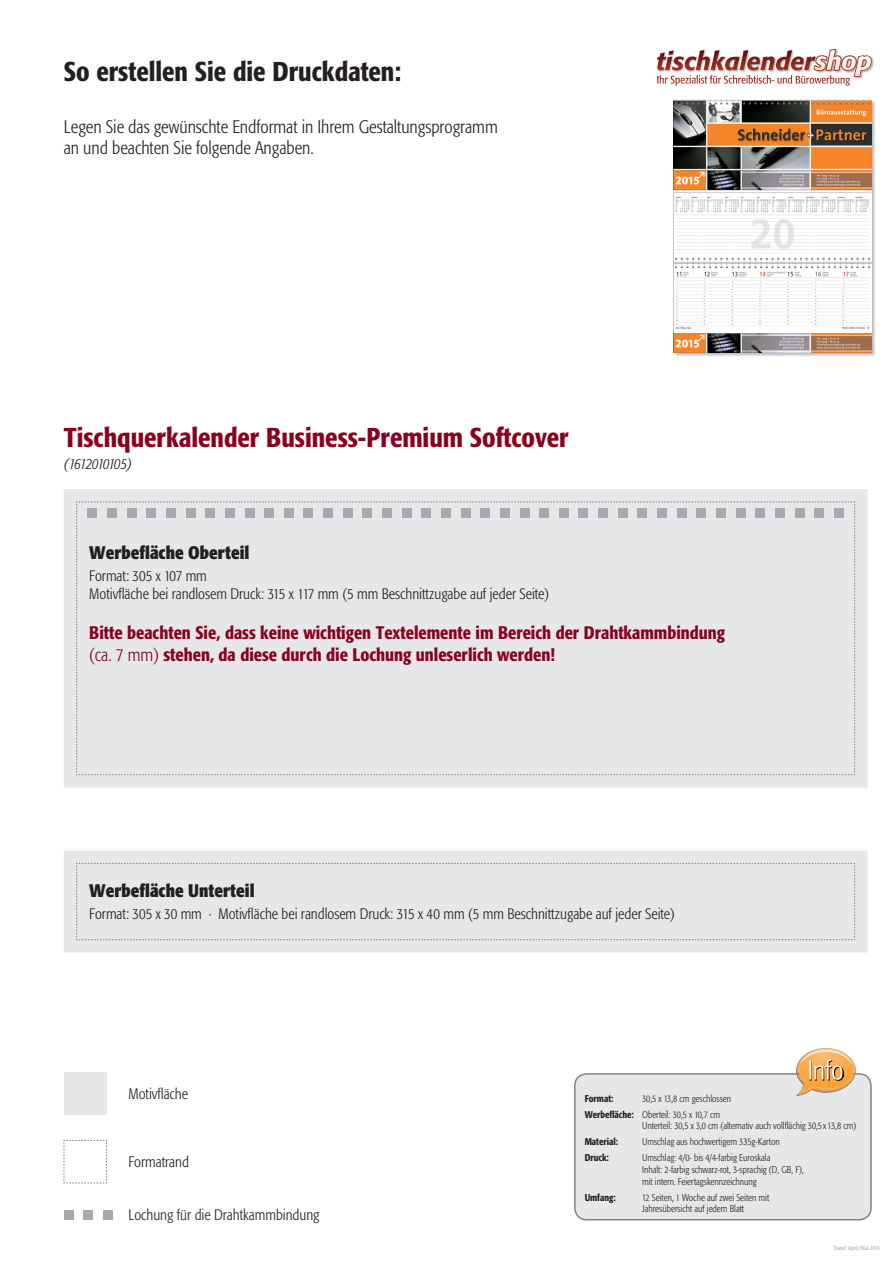
<style>
.page{position:relative;width:893px;height:1263px;background:#fff}
.page>*{position:absolute;margin:0;border:0;box-sizing:border-box;transform-origin:0 0}
.t1{font:500 condensed 27px "Formata";color:#8a011f}
.t2{font:500 condensed 27px "Formata";color:#231f20}
.t3{font:500 condensed 18px/21.6px "Formata";color:#8a011f}
.t4{font:300 condensed 18px/21.6px "Formata";color:#231f20}
.t5{font:700 condensed 18px "Formata";color:#231f20}
.t6{font:300 condensed 15px/18px "Formata";color:#231f20}
.t7{font:italic 300 condensed 15px "Formata";letter-spacing:-.06em;color:#231f20}
.t8{font:300 condensed 9.75px/11.7px "Formata";color:#231f20}
.t9{font:500 condensed 9.75px "Formata";color:#231f20}
.t10{font:300 condensed 6px "Formata";color:#939598}
.s1{font-weight:300}
.s2{font-weight:500}
</style>
<div class="page">
<svg style="left:657px;top:48px;width:215px;height:38px"></svg>
<div style="left:64px;top:489px;width:803px;height:298px;background:#e6e7e9"></div>
<div style="left:76px;top:501px;width:779px;height:274px;background:#e6e7e9"></div>
<div style="left:88px;top:509px;width:9px;height:9px;background:#a8a9ad"></div>
<div style="left:107px;top:509px;width:10px;height:9px;background:#a8a9ad"></div>
<div style="left:127px;top:509px;width:9px;height:9px;background:#a8a9ad"></div>
<div style="left:147px;top:509px;width:9px;height:9px;background:#a8a9ad"></div>
<div style="left:166px;top:509px;width:10px;height:9px;background:#a8a9ad"></div>
<div style="left:186px;top:509px;width:9px;height:9px;background:#a8a9ad"></div>
<div style="left:205px;top:509px;width:10px;height:9px;background:#a8a9ad"></div>
<div style="left:225px;top:509px;width:10px;height:9px;background:#a8a9ad"></div>
<div style="left:245px;top:509px;width:9px;height:9px;background:#a8a9ad"></div>
<div style="left:264px;top:509px;width:10px;height:9px;background:#a8a9ad"></div>
<div style="left:284px;top:509px;width:9px;height:9px;background:#a8a9ad"></div>
<div style="left:304px;top:509px;width:9px;height:9px;background:#a8a9ad"></div>
<div style="left:323px;top:509px;width:10px;height:9px;background:#a8a9ad"></div>
<div style="left:343px;top:509px;width:9px;height:9px;background:#a8a9ad"></div>
<div style="left:363px;top:509px;width:9px;height:9px;background:#a8a9ad"></div>
<div style="left:382px;top:509px;width:10px;height:9px;background:#a8a9ad"></div>
<div style="left:402px;top:509px;width:9px;height:9px;background:#a8a9ad"></div>
<div style="left:422px;top:509px;width:9px;height:9px;background:#a8a9ad"></div>
<div style="left:441px;top:509px;width:10px;height:9px;background:#a8a9ad"></div>
<div style="left:461px;top:509px;width:9px;height:9px;background:#a8a9ad"></div>
<div style="left:480px;top:509px;width:10px;height:9px;background:#a8a9ad"></div>
<div style="left:500px;top:509px;width:10px;height:9px;background:#a8a9ad"></div>
<div style="left:520px;top:509px;width:9px;height:9px;background:#a8a9ad"></div>
<div style="left:539px;top:509px;width:10px;height:9px;background:#a8a9ad"></div>
<div style="left:559px;top:509px;width:10px;height:9px;background:#a8a9ad"></div>
<div style="left:579px;top:509px;width:9px;height:9px;background:#a8a9ad"></div>
<div style="left:598px;top:509px;width:10px;height:9px;background:#a8a9ad"></div>
<div style="left:618px;top:509px;width:9px;height:9px;background:#a8a9ad"></div>
<div style="left:638px;top:509px;width:9px;height:9px;background:#a8a9ad"></div>
<div style="left:657px;top:509px;width:10px;height:9px;background:#a8a9ad"></div>
<div style="left:677px;top:509px;width:9px;height:9px;background:#a8a9ad"></div>
<div style="left:697px;top:509px;width:9px;height:9px;background:#a8a9ad"></div>
<div style="left:716px;top:509px;width:10px;height:9px;background:#a8a9ad"></div>
<div style="left:736px;top:509px;width:9px;height:9px;background:#a8a9ad"></div>
<div style="left:756px;top:509px;width:9px;height:9px;background:#a8a9ad"></div>
<div style="left:775px;top:509px;width:10px;height:9px;background:#a8a9ad"></div>
<div style="left:795px;top:509px;width:9px;height:9px;background:#a8a9ad"></div>
<div style="left:814px;top:509px;width:10px;height:9px;background:#a8a9ad"></div>
<div style="left:834px;top:509px;width:10px;height:9px;background:#a8a9ad"></div>
<svg style="left:64px;top:850px;width:803px;height:102px;fill:#e6e7e9"></svg>
<div style="left:76px;top:863px;width:779px;height:77px;background:#e6e7e9"></div>
<img style="left:673px;top:100px;width:202px;height:256px">
<img style="left:674px;top:100px;width:198px;height:252px">
<div style="left:64px;top:1072px;width:42px;height:43px;background:#e6e7e9"></div>
<svg style="left:64px;top:1140px;width:43px;height:44px"></svg>
<div style="left:64px;top:1210px;width:9px;height:9px;background:#a8a9ad"></div>
<div style="left:83px;top:1210px;width:10px;height:9px;background:#a8a9ad"></div>
<div style="left:103px;top:1210px;width:10px;height:9px;background:#a8a9ad"></div>
<svg style="left:574px;top:1048px;width:298px;height:172px"></svg>
<h1 class="t2" style="left:64px;top:55px;width:339px">So erstellen Sie die Druckdaten:</h1>
<h2 class="t4" style="left:64px;top:116px;width:435px">Legen Sie das gewünschte Endformat in Ihrem Gestaltungsprogramm an und beachten Sie folgende Angaben.</h2>
<h1 class="t1" style="left:64px;top:421px;width:507px">Tischquerkalender Business-Premium Softcover</h1>
<h3 class="t7" style="left:64px;top:455px;width:70px">(1612010105)</h3>
<h2 class="t5" style="left:89px;top:541px;width:162px">Werbefläche Oberteil</h2>
<h3 class="t6" style="left:89px;top:567px;width:461px">Format: 305 x 107 mm<br>Motivfläche bei randlosem Druck: 315 x 117 mm (5 mm Beschnittzugabe auf jeder Seite)</h3>
<h2 class="t3" style="left:89px;top:622px;width:637px">Bitte beachten Sie, dass keine wichtigen Textelemente im Bereich der Drahtkammbindung <span class="s1">(ca. 7 mm)</span> stehen, da diese durch die Lochung unleserlich werden!</h2>
<h2 class="t5" style="left:89px;top:879px;width:167px">Werbefläche Unterteil</h2>
<h3 class="t6" style="left:89px;top:905px;width:587px">Format: 305 x 30 mm · Motivfläche bei randlosem Druck: 315 x 40 mm (5 mm Beschnittzugabe auf jeder Seite)</h3>
<h3 class="t6" style="left:128px;top:1085px;width:61px">Motivfläche</h3>
<h3 class="t6" style="left:128px;top:1153px;width:62px">Formatrand</h3>
<h3 class="t6" style="left:128px;top:1206px;width:193px">Lochung für die Drahtkammbindung</h3>
<p class="t8" style="left:585px;top:1090px;width:148px;line-height:15.9px;text-indent:57px">30,5 x 13,8 cm geschlossen<br><span class="s2">Werbefläche:</span> Oberteil: 30,5 x 10,7 cm</p>
<p class="t8" style="left:642px;top:1120px;width:216px">Unterteil: 30,5 x 3,0 cm (alternativ auch vollflächig 30,5 x 13,8 cm)</p>
<p class="t9" style="left:585px;top:1136px;width:35px">Material:</p>
<p class="t8" style="left:642px;top:1136px;width:139px">Umschlag aus hochwertigem 335g-Karton</p>
<p class="t9" style="left:585px;top:1152px;width:26px">Druck:</p>
<p class="t8" style="left:642px;top:1152px;width:163px">Umschlag: 4/0- bis 4/4-farbig Euroskala<br>Inhalt: 2-farbig schwarz-rot, 3-sprachig (D, GB, F), mit intern. Feiertagskennzeichnung</p>
<p class="t9" style="left:585px;top:1191px;width:33px">Umfang:</p>
<p class="t8" style="left:642px;top:1191px;width:129px">12 Seiten, 1 Woche auf zwei Seiten mit<br>Jahresübersicht auf jedem Blatt</p>
<p class="t9" style="left:585px;top:1092px;width:30px">Format:</p>
<p class="t10" style="left:834px;top:1244px;width:47px">Stand: April / Mai 2014</p>
</div>
